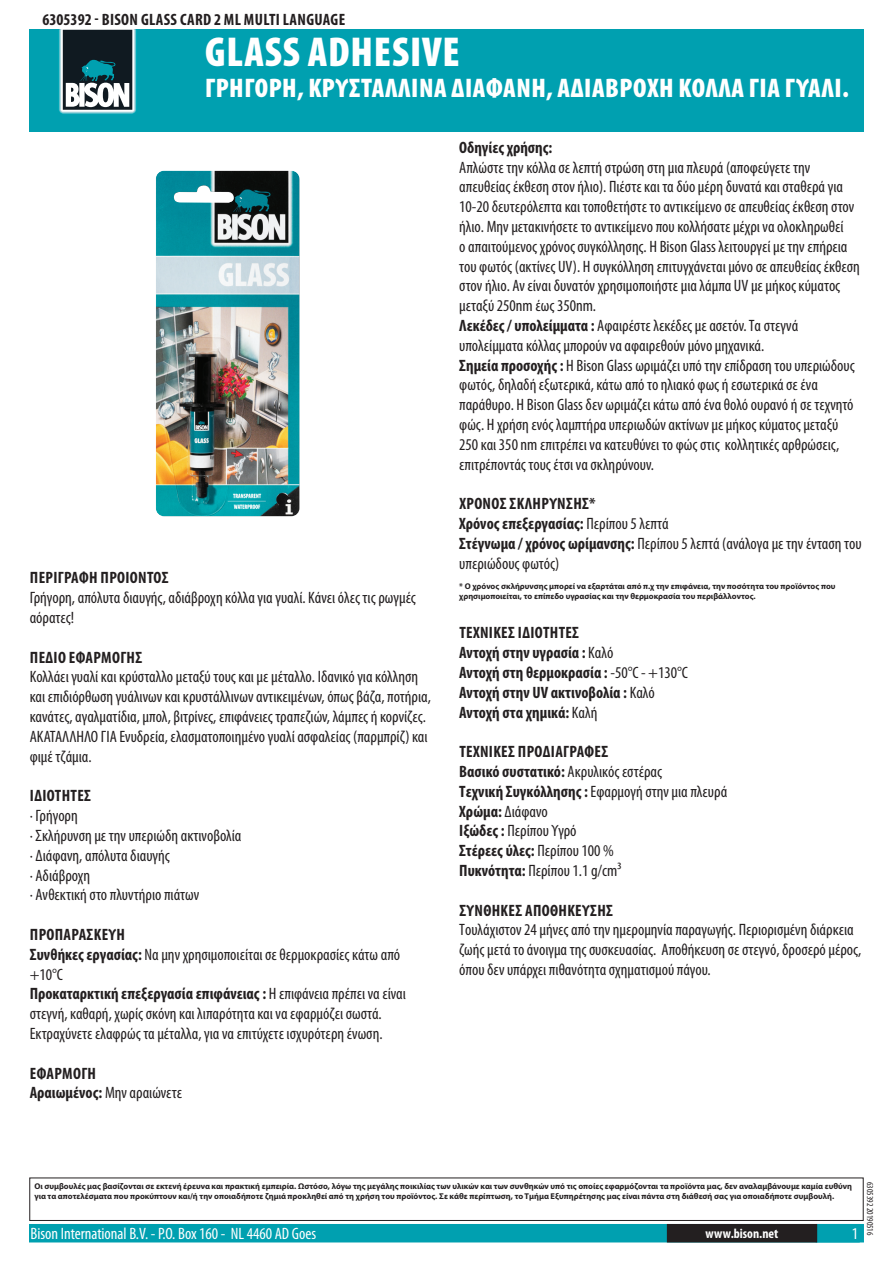
<style>
.page{position:relative;width:893px;height:1263px;background:#fff}
.page>*{position:absolute;margin:0;border:0;box-sizing:border-box;transform-origin:0 0}
.t1{font:900 condensed 42px "Myriad Pro";letter-spacing:.02em;color:#fff}
.t2{font:900 condensed 27px "Myriad Pro";letter-spacing:.02em;color:#fff}
.t3{font:condensed 16.5px/19.8px "Myriad Pro";color:#231f20}
.t4{font:700 condensed 16.5px/19.8px "Myriad Pro";letter-spacing:.005em;color:#231f20}
.t5{font:condensed 16.5px "Myriad Pro";color:#fff}
.t6{font:700 condensed 13.5px "Myriad Pro";color:#fff}
.t7{font:condensed 9px "Myriad Pro";color:#231f20}
.t8{font:700 8.4px/10.1px "Myriad Pro";color:#231f20}
.s1{font-weight:700}
.s2{font-weight:400}
</style>
<div class="page">
<div style="left:30px;top:1225px;width:833px;height:17px;background:#00a0b0"></div>
<div style="left:29px;top:1224px;width:835px;height:18px;border:2px solid #00a0b0"></div>
<div style="left:816px;top:1224px;width:44px;height:18px;border:2px solid #00a0b0"></div>
<div style="left:668px;top:1225px;width:148px;height:17px;background:#231f20"></div>
<div style="left:667px;top:1224px;width:150px;height:18px;border:2px solid #231f20"></div>
<div style="left:29px;top:1177px;width:835px;height:44px;border:1px solid #231f20"></div>
<div style="left:30px;top:30px;width:834px;height:102px;background:#00a0b0"></div>
<svg style="left:59px;top:30px;width:78px;height:84px"></svg>
<img style="left:156px;top:171px;width:143px;height:345px">
<p class="t4" style="left:43px;top:9px;width:304px">6305392 - BISON GLASS CARD 2 ML MULTI LANGUAGE</p>
<h1 class="t1" style="left:205px;top:25px;width:256px">GLASS ADHESIVE</h1>
<h2 class="t2" style="left:205px;top:70px;width:645px">ΓΡΉΓΟΡΗ, ΚΡΥΣΤΆΛΛΙΝΑ ΔΙΆΦΑΝΗ, ΑΔΙΆΒΡΟΧΗ ΚΌΛΛΑ ΓΙΑ ΓΥΑΛΊ.</h2>
<p class="t4" style="left:30px;top:568px;width:140px">ΠΕΡΙΓΡΑΦH ΠΡΟIOΝΤΟΣ</p>
<p class="t3" style="left:30px;top:588px;width:388px">Γρήγορη, απόλυτα διαυγής, αδιάβροχη κόλλα για γυαλί. Κάνει όλες τις ρωγμές αόρατες!</p>
<p class="t4" style="left:30px;top:647px;width:114px">ΠΕΔIΟ ΕΦΑΡΜΟΓHΣ</p>
<p class="t3" style="left:30px;top:667px;width:403px">Κολλάει γυαλί και κρύσταλλο μεταξύ τους και με μέταλλο. Ιδανικό για κόλληση και επιδιόρθωση γυάλινων και κρυστάλλινων αντικειμένων, όπως βάζα, ποτήρια, κανάτες, αγαλματίδια, μπολ, βιτρίνες, επιφάνειες τραπεζιών, λάμπες ή κορνίζες.<br>ΑΚΑΤΑΛΛΗΛΟ ΓΙΑ Ενυδρεία, ελασματοποιημένο γυαλί ασφαλείας (παρμπρίζ) και φιμέ τζάμια.</p>
<p class="t4" style="left:30px;top:785px;width:63px">ΙΔIOΤΗΤΕΣ</p>
<p class="t3" style="left:30px;top:805px;width:213px">· Γρήγορη<br>· Σκλήρυνση με την υπεριώδη ακτινοβολία · Διάφανη, απόλυτα διαυγής<br>· Αδιάβροχη<br>· Ανθεκτική στο πλυντήριο πιάτων</p>
<p class="t3" style="left:30px;top:924px;width:378px"><span class="s1">ΠΡΟΠΑΡΑΣΚΕΥΉ<br>ΣΥΝΘΉΚΕΣ ΕΡΓΑΣΊΑΣ:</span> Να μην χρησιμοποιείται σε θερμοκρασίες κάτω από +10°C<br><span class="s1">ΠΡΟΚΑΤΑΡΚΤΙΚΉ ΕΠΕΞΕΡΓΑΣΊΑ ΕΠΙΦΆΝΕΙΑΣ :</span> Η επιφάνεια πρέπει να είναι στεγνή, καθαρή, χωρίς σκόνη και λιπαρότητα και να εφαρμόζει σωστά.<br>Εκτραχύνετε ελαφρώς τα μέταλλα, για να επιτύχετε ισχυρότερη ένωση.</p>
<p class="t4" style="left:30px;top:1063px;width:154px">ΕΦΑΡΜΟΓΗ<br>ΑΡΑΙΩΜΈΝΟΣ: <span class="s2">Μην αραιώνετε</span></p>
<p class="t4" style="left:459px;top:137px;width:95px">ΟΔΗΓΊΕΣ ΧΡΉΣΗΣ:</p>
<p class="t3" style="left:459px;top:157px;width:402px">Απλώστε την κόλλα σε λεπτή στρώση στη μια πλευρά (αποφεύγετε την απευθείας έκθεση στον ήλιο). Πιέστε και τα δύο μέρη δυνατά και σταθερά για 10-20 δευτερόλεπτα και τοποθετήστε το αντικείμενο σε απευθείας έκθεση στον ήλιο. Μην μετακινήσετε το αντικείμενο που κολλήσατε μέχρι να ολοκληρωθεί<br>ο απαιτούμενος χρόνος συγκόλλησης. Η Bison Glass λειτουργεί με την επήρεια του φωτός (ακτίνες UV). Η συγκόλληση επιτυγχάνεται μόνο σε απευθείας έκθεση στον ήλιο. Αν είναι δυνατόν χρησιμοποιήστε μια λάμπα UV με μήκος κύματος μεταξύ 250nm έως 350nm.<br><span class="s1">ΛΕΚΈΔΕΣ / ΥΠΟΛΕΊΜΜΑΤΑ :</span> Αφαιρέστε λεκέδες με ασετόν. Τα στεγνά υπολείμματα κόλλας μπορούν να αφαιρεθούν μόνο μηχανικά.<br><span class="s1">ΣΗΜΕΊΑ ΠΡΟΣΟΧΉΣ :</span> Η Bison Glass ωριμάζει υπό την επίδραση του υπεριώδους φωτός, δηλαδή εξωτερικά, κάτω από το ηλιακό φως ή εσωτερικά σε ένα παράθυρο. Η Bison Glass δεν ωριμάζει κάτω από ένα θολό ουρανό ή σε τεχνητό φώς. Η χρήση ενός λαμπτήρα υπεριωδών ακτίνων με μήκος κύματος μεταξύ 250 και 350 nm επιτρέπει να κατευθύνει το φώς στις κολλητικές αρθρώσεις, επιτρέποντάς τους έτσι να σκληρύνουν.</p>
<p class="t3" style="left:459px;top:494px;width:404px"><span class="s1">ΧΡΟΝΟΣ ΣΚΛΗΡΥΝΣΗΣ*<br>ΧΡΌΝΟΣ ΕΠΕΞΕΡΓΑΣΊΑΣ:</span> Περίπου 5 λεπτά<br><span class="s1">ΣΤΈΓΝΩΜΑ / ΧΡΌΝΟΣ ΩΡΊΜΑΝΣΗΣ:</span> Περίπου 5 λεπτά (ανάλογα με την ένταση του υπεριώδους φωτός)</p>
<p class="t8" style="left:459px;top:581px;width:378px">* Ο χρόνος σκλήρυνσης μπορεί να εξαρτάται από π.χ την επιφάνεια, την ποσότητα του προϊόντος που χρησιμοποιείται, το επίπεδο υγρασίας και την θερμοκρασία του περιβάλλοντος.</p>
<p class="t4" style="left:459px;top:623px;width:230px">ΤΕΧΝΙΚΕΣ ΙΔΙΟΤΗΤΕΣ<br>ΑΝΤΟΧΉ ΣΤΗΝ ΥΓΡΑΣΊΑ : <span class="s2">Καλό<br></span>ΑΝΤΟΧΉ ΣΤΗ ΘΕΡΜΟΚΡΑΣΊΑ : <span class="s2">-50°C - +130°C<br></span>ΑΝΤΟΧΉ ΣΤΗΝ UV ΑΚΤΙΝΟΒΟΛΊΑ : <span class="s2">Καλό<br></span>ΑΝΤΟΧΉ ΣΤΑ ΧΗΜΙΚΆ: <span class="s2">Καλή</span></p>
<p class="t4" style="left:459px;top:741px;width:270px">ΤΕΧΝΙΚΕΣ ΠΡΟΔΙΑΓΡΑΦΕΣ<br>ΒΑΣΙΚΌ ΣΥΣΤΑΤΙΚΌ: <span class="s2">Ακρυλικός εστέρας<br></span>ΤΕΧΝΙΚΉ ΣΥΓΚΌΛΛΗΣΗΣ : <span class="s2">Εφαρμογή στην μια πλευρά<br></span>ΧΡΏΜΑ: <span class="s2">Διάφανο<br></span>ΙΞΏΔΕΣ : <span class="s2">Περίπου Υγρό<br></span>ΣΤΈΡΕΕΣ ΎΛΕΣ: <span class="s2">Περίπου 100 %<br></span>ΠΥΚΝΌΤΗΤΑ: <span class="s2">Περίπου 1.1 g/cm³</span></p>
<p class="t4" style="left:459px;top:900px;width:41px">ΣΥΝΘΉΚΕΣ</p>
<p class="t4" style="left:525px;top:900px;width:42px">ΑΠΟΘΉΚΕΥΣΗΣ</p>
<p class="t3" style="left:459px;top:920px;width:404px">Τουλάχιστον 24 μήνες από την ημερομηνία παραγωγής. Περιορισμένη διάρκεια ζωής μετά το άνοιγμα της συσκευασίας. Αποθήκευση σε στεγνό, δροσερό μέρος, όπου δεν υπάρχει πιθανότητα σχηματισμού πάγου.</p>
<p class="t8" style="left:34px;top:1181px;width:819px">Οι συμβουλές μας βασίζονται σε εκτενή έρευνα και πρακτική εμπειρία. Ωστόσο, λόγω της μεγάλης ποικιλίας των υλικών και των συνθηκών υπό τις οποίες εφαρμόζονται τα προϊόντα μας, δεν αναλαμβάνουμε καμία ευθύνη για τα αποτελέσματα που προκύπτουν και/ή την οποιαδήποτε ζημιά προκληθεί από τη χρήση του προϊόντος. Σε κάθε περίπτωση, το Τμήμα Εξυπηρέτησης μας είναι πάντα στη διάθεσή σας για οποιαδήποτε συμβουλή.</p>
<p class="t5" style="left:31px;top:1224px;width:287px">Bison International B.V. - P.O. Box 160 - NL 4460 AD Goes</p>
<p class="t6" style="left:706px;top:1225px;width:74px">WWW.BISON.NET</p>
<p class="t5" style="left:852px;top:1224px;width:8px">1</p>
<p class="t7" style="left:875px;top:1182px;width:55px;rotate:90deg">6305392 20190516</p>
</div>
